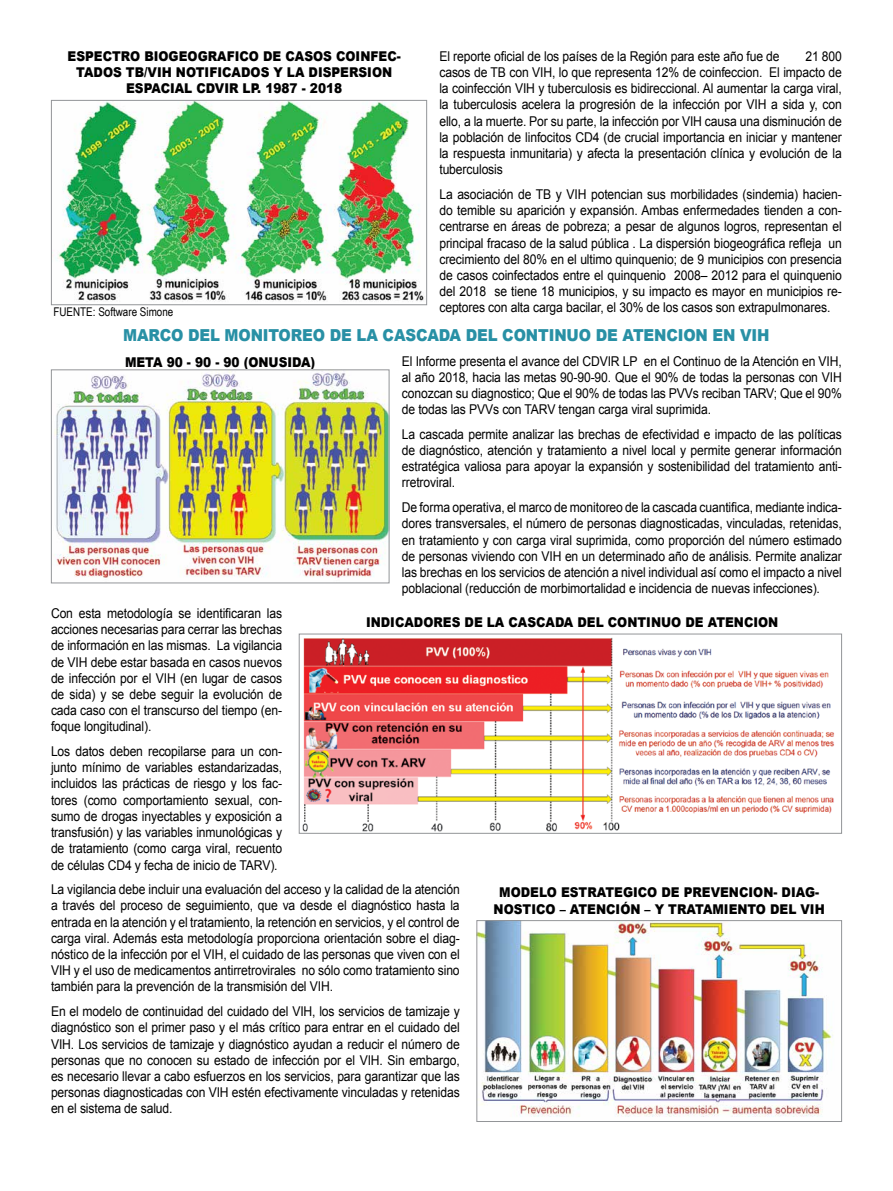
<style>
.page{position:relative;width:893px;height:1191px;background:#fff}
.page>*{position:absolute;margin:0;border:0;box-sizing:border-box;transform-origin:0 0}
.t1{font:900 16.5px "Arial";letter-spacing:-.01em;color:#2890a5;scale:.9 1}
.t2{font:13.5px/16.2px "Arial";letter-spacing:-.01em;color:#000;text-align:justify;scale:.9 1}
.t3{font:900 13.5px/16.2px "Arial";color:#000;text-align:center;scale:.9 1}
.t4{font:12px "Arial Narrow";color:#000}
</style>
<div class="page">
<img style="left:55px;top:102px;width:369px;height:200px">
<div style="left:51px;top:100px;width:376px;height:205px;border:1px solid #939598"></div>
<img style="left:54px;top:371px;width:333px;height:207px">
<div style="left:51px;top:369px;width:338px;height:214px;border:1px solid #939598"></div>
<img style="left:478px;top:922px;width:354px;height:195px">
<div style="left:476px;top:920px;width:366px;height:201px;border:1px solid #939598"></div>
<img style="left:302px;top:637px;width:532px;height:194px">
<div style="left:299px;top:633px;width:543px;height:200px;border:1px solid #939598"></div>
<p class="t3" style="left:68px;top:48px;width:372px">ESPECTRO BIOGEOGRAFICO DE CASOS COINFEC-<br>TADOS TB/VIH NOTIFICADOS Y LA DISPERSION<br>ESPACIAL CDVIR LP. 1987 - 2018</p>
<p class="t2" style="left:439px;top:48px;width:380px">El reporte oficial de los países de la Región para este año fue de</p>
<p class="t2" style="left:439px;top:48px;width:449px;text-indent:366px">21 800 casos de TB con VIH, lo que representa 12% de coinfeccion. El impacto de la coinfección VIH y tuberculosis es bidireccional. Al aumentar la carga viral, la tuberculosis acelera la progresión de la infección por VIH a sida y, con ello, a la muerte. Por su parte, la infección por VIH causa una disminución de la población de linfocitos CD4 (de crucial importancia en iniciar y mantener la respuesta inmunitaria) y afecta la presentación clínica y evolución de la tuberculosis</p>
<p class="t2" style="left:439px;top:186px;width:449px">La asociación de TB y VIH potencian sus morbilidades (sindemia) hacien&shy;do temible su aparición y expansión. Ambas enfermedades tienden a con&shy;centrarse en áreas de pobreza; a pesar de algunos logros, representan el principal fracaso de la salud pública . La dispersión biogeográfica refleja un crecimiento del 80% en el ultimo quinquenio; de 9 municipios con presencia de casos coinfectados entre el quinquenio 2008– 2012 para el quinquenio del 2018 se tiene 18 municipios, y su impacto es mayor en municipios re&shy;ceptores con alta carga bacilar, el 30% de los casos son extrapulmonares.</p>
<p class="t1" style="left:123px;top:326px;width:720px">MARCO DEL MONITOREO DE LA CASCADA DEL CONTINUO DE ATENCION EN VIH</p>
<p class="t2" style="left:402px;top:353px;width:490px">El Informe presenta el avance del CDVIR LP en el Continuo de la Atención en VIH, al año 2018, hacia las metas 90-90-90. Que el 90% de todas la personas con VIH conozcan su diagnostico; Que el 90% de todas las PVVs reciban TARV; Que el 90% de todas las PVVs con TARV tengan carga viral suprimida.</p>
<p class="t2" style="left:402px;top:426px;width:490px">La cascada permite analizar las brechas de efectividad e impacto de las políticas de diagnóstico, atención y tratamiento a nivel local y permite generar información estratégica valiosa para apoyar la expansión y sostenibilidad del tratamiento anti&shy;rretroviral.</p>
<p class="t2" style="left:402px;top:499px;width:490px">De forma operativa, el marco de monitoreo de la cascada cuantifica, mediante indica&shy;dores transversales, el número de personas diagnosticadas, vinculadas, retenidas, en tratamiento y con carga viral suprimida, como proporción del número estimado de personas viviendo con VIH en un determinado año de análisis. Permite analizar las brechas en los servicios de atención a nivel individual así como el impacto a nivel poblacional (reducción de morbimortalidad e incidencia de nuevas infecciones).</p>
<p class="t2" style="left:51px;top:605px;width:258px">Con esta metodología se identificaran las acciones necesarias para cerrar las brechas de información en las mismas. La vigilancia de VIH debe estar basada en casos nuevos de infección por el VIH (en lugar de casos de sida) y se debe seguir la evolución de cada caso con el transcurso del tiempo (en&shy;foque longitudinal).</p>
<p class="t2" style="left:51px;top:743px;width:258px">Los datos deben recopilarse para un con&shy;junto mínimo de variables estandarizadas, incluidos las prácticas de riesgo y los fac&shy;tores (como comportamiento sexual, con&shy;sumo de drogas inyectables y exposición a transfusión) y las variables inmunológicas y de tratamiento (como carga viral, recuento de células CD4 y fecha de inicio de TARV).</p>
<p class="t2" style="left:51px;top:881px;width:456px">La vigilancia debe incluir una evaluación del acceso y la calidad de la atención a través del proceso de seguimiento, que va desde el diagnóstico hasta la entrada en la atención y el tratamiento, la retención en servicios, y el control de carga viral. Además esta metodología proporciona orientación sobre el diag&shy;nóstico de la infección por el VIH, el cuidado de las personas que viven con el VIH y el uso de medicamentos antirretrovirales no sólo como tratamiento sino también para la prevención de la transmisión del VIH.</p>
<p class="t2" style="left:51px;top:1003px;width:456px">En el modelo de continuidad del cuidado del VIH, los servicios de tamizaje y diagnóstico son el primer paso y el más crítico para entrar en el cuidado del VIH. Los servicios de tamizaje y diagnóstico ayudan a reducir el número de personas que no conocen su estado de infección por el VIH. Sin embargo, es necesario llevar a cabo esfuerzos en los servicios, para garantizar que las personas diagnosticadas con VIH estén efectivamente vinculadas y retenidas en el sistema de salud.</p>
<p class="t4" style="left:54px;top:303px;width:121px">FUENTE: Software Simone</p>
<p class="t3" style="left:125px;top:354px;width:213px">META 90 - 90 - 90 (ONUSIDA)</p>
<p class="t3" style="left:366px;top:614px;width:460px">INDICADORES DE LA CASCADA DEL CONTINUO DE ATENCION</p>
<p class="t3" style="left:494px;top:884px;width:369px">MODELO ESTRATEGICO DE PREVENCION- DIAG-<br>NOSTICO – ATENCIÓN – Y TRATAMIENTO DEL VIH</p>
</div>
